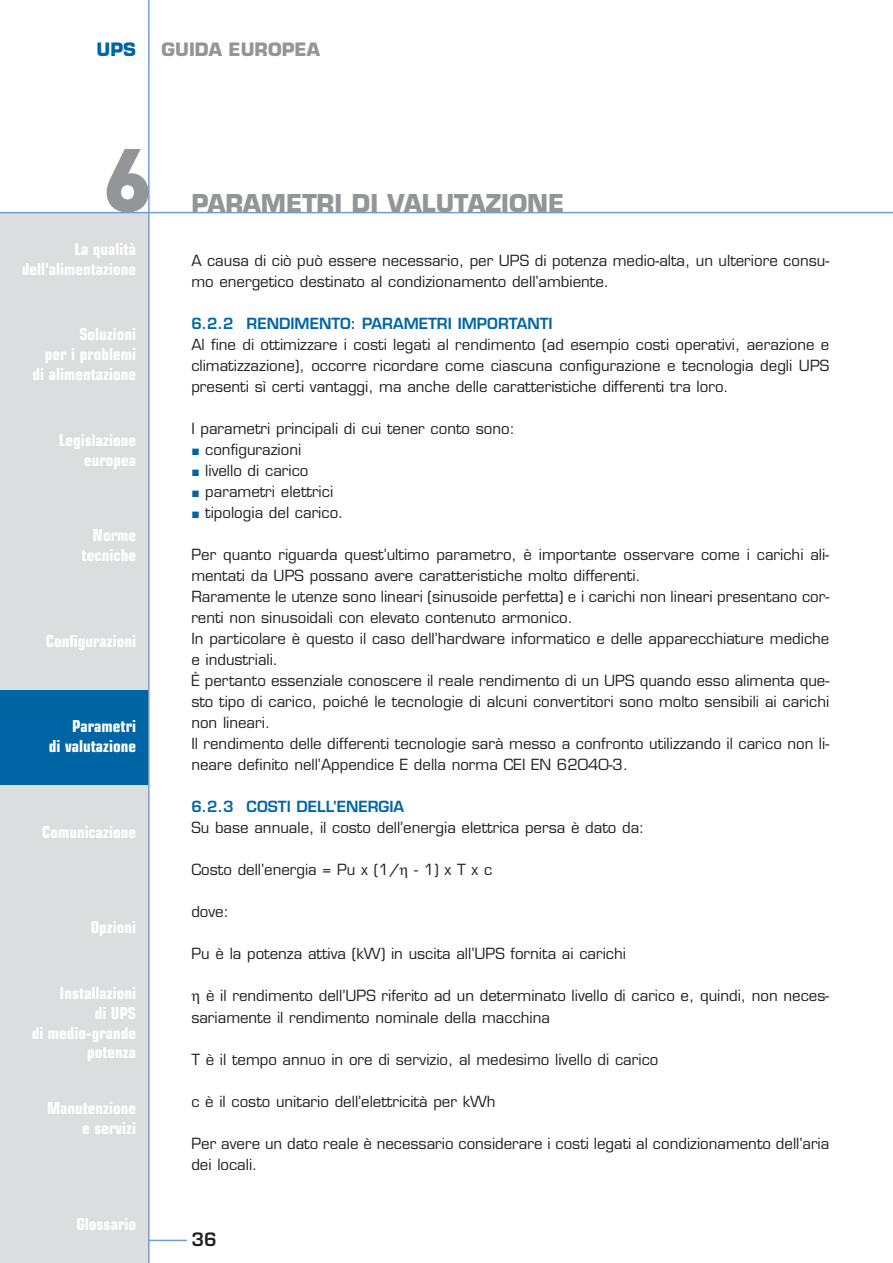
<style>
.page{position:relative;width:893px;height:1263px;background:#fff}
.page>*{position:absolute;margin:0;border:0;box-sizing:border-box;transform-origin:0 0}
.t1{font:900 88.5px "DIN";color:#939598}
.t2{font:700 24px "Eurostile";color:#939598}
.t3{font:700 18px "Eurostile";color:#939598}
.t4{font:700 18px "Eurostile";color:#0065a4}
.t5{font:600 18px "Eurostile";color:#231f20}
.t6{font:700 condensed 16.5px/19.8px "Eurostile";color:#fff;text-align:right}
.t7{font:15px/21px "Eurostile";color:#231f20}
.t8{font:600 15px "Eurostile";color:#0065a4}
</style>
<div class="page">
<div style="left:0;top:308px;width:149px;height:96px;background:#dcdddf"></div>
<div style="left:0;top:404px;width:149px;height:95px;background:#dcdddf"></div>
<div style="left:0;top:499px;width:149px;height:96px;background:#dcdddf"></div>
<div style="left:0;top:595px;width:149px;height:95px;background:#dcdddf"></div>
<div style="left:0;top:690px;width:149px;height:95px;background:#0065a4"></div>
<div style="left:0;top:785px;width:149px;height:96px;background:#dcdddf"></div>
<div style="left:0;top:881px;width:149px;height:95px;background:#dcdddf"></div>
<div style="left:0;top:976px;width:149px;height:96px;background:#dcdddf"></div>
<div style="left:0;top:1072px;width:149px;height:95px;background:#dcdddf"></div>
<div style="left:0;top:1167px;width:149px;height:96px;background:#dcdddf"></div>
<div style="left:0;top:213px;width:149px;height:95px;background:#dcdddf"></div>
<hr style="left:0;top:212px;width:893px;height:1px;background:#729eca">
<hr style="left:148px;top:0;width:2px;height:1263px;background:#729eca">
<hr style="left:149px;top:1240px;width:38px;height:1px;background:#729eca">
<p class="t4" style="left:97px;top:43px;width:41px">UPS</p>
<p class="t3" style="left:162px;top:43px;width:160px">GUIDA EUROPEA</p>
<h1 class="t1" style="left:103px;top:130px;width:51px">6</h1>
<p class="t6" style="left:22px;top:240px;width:116px">La qualità dell’alimentazione</p>
<p class="t6" style="left:33px;top:326px;width:105px">Soluzioni<br>per i problemi di alimentazione</p>
<p class="t6" style="left:59px;top:431px;width:79px">Legislazione europea</p>
<p class="t6" style="left:82px;top:527px;width:56px">Norme tecniche</p>
<p class="t6" style="left:46px;top:632px;width:92px">Configurazioni</p>
<p class="t6" style="left:49px;top:718px;width:89px">Parametri<br>di valutazione</p>
<p class="t6" style="left:42px;top:823px;width:95px">Comunicazione</p>
<p class="t6" style="left:91px;top:919px;width:47px">Opzioni</p>
<p class="t6" style="left:32px;top:984px;width:106px">Installazioni<br>di UPS<br>di medio-grande potenza</p>
<p class="t6" style="left:47px;top:1100px;width:91px">Manutenzione e servizi</p>
<p class="t6" style="left:76px;top:1216px;width:61px">Glossario</p>
<h2 class="t2" style="left:191px;top:194px;width:375px">PARAMETRI DI VALUTAZIONE</h2>
<p class="t7" style="left:191px;top:252px;width:639px">A causa di ciò può essere necessario, per UPS di potenza medio-alta, un ulteriore consu&shy;mo energetico destinato al condizionamento dell’ambiente.</p>
<p class="t8" style="left:191px;top:318px;width:363px">6.2.2 RENDIMENTO: PARAMETRI IMPORTANTI</p>
<p class="t7" style="left:191px;top:336px;width:640px;text-align:justify">Al fine di ottimizzare i costi legati al rendimento (ad esempio costi operativi, aerazione e climatizzazione), occorre ricordare come ciascuna configurazione e tecnologia degli UPS presenti sì certi vantaggi, ma anche delle caratteristiche differenti tra loro.</p>
<p class="t7" style="left:205px;top:420px;width:311px;text-indent:-14px">I parametri principali di cui tener conto sono: configurazioni<br>livello di carico<br>parametri elettrici<br>tipologia del carico.</p>
<p class="t7" style="left:191px;top:546px;width:639px">Per quanto riguarda quest’ultimo parametro, è importante osservare come i carichi ali&shy;mentati da UPS possano avere caratteristiche molto differenti.<br>Raramente le utenze sono lineari (sinusoide perfetta) e i carichi non lineari presentano cor&shy;renti non sinusoidali con elevato contenuto armonico.<br>In particolare è questo il caso dell’hardware informatico e delle apparecchiature mediche e industriali.<br>È pertanto essenziale conoscere il reale rendimento di un UPS quando esso alimenta que&shy;sto tipo di carico, poiché le tecnologie di alcuni convertitori sono molto sensibili ai carichi non lineari.<br>Il rendimento delle differenti tecnologie sarà messo a confronto utilizzando il carico non li&shy;neare definito nell’Appendice E della norma CEI EN 62040-3.</p>
<p class="t8" style="left:191px;top:801px;width:214px">6.2.3 COSTI DELL’ENERGIA</p>
<p class="t7" style="left:191px;top:819px;width:455px">Su base annuale, il costo dell’energia elettrica persa è dato da:</p>
<p class="t7" style="left:191px;top:861px;width:302px">Costo dell’energia = Pu x (1/ - 1) x T x c</p>
<p class="t7" style="left:191px;top:903px;width:39px">dove:</p>
<p class="t7" style="left:191px;top:945px;width:436px">Pu è la potenza attiva (kW) in uscita all’UPS fornita ai carichi</p>
<p class="t7" style="left:191px;top:987px;width:639px;text-indent:15px">è il rendimento dell’UPS riferito ad un determinato livello di carico e, quindi, non neces&shy;sariamente il rendimento nominale della macchina</p>
<p class="t7" style="left:191px;top:1050px;width:469px">T è il tempo annuo in ore di servizio, al medesimo livello di carico</p>
<p class="t7" style="left:191px;top:1092px;width:306px">c è il costo unitario dell’elettricità per kWh</p>
<p class="t7" style="left:191px;top:1134px;width:639px">Per avere un dato reale è necessario considerare i costi legati al condizionamento dell’aria dei locali.</p>
<p class="t5" style="left:191px;top:1232px;width:27px">36</p>
</div>
